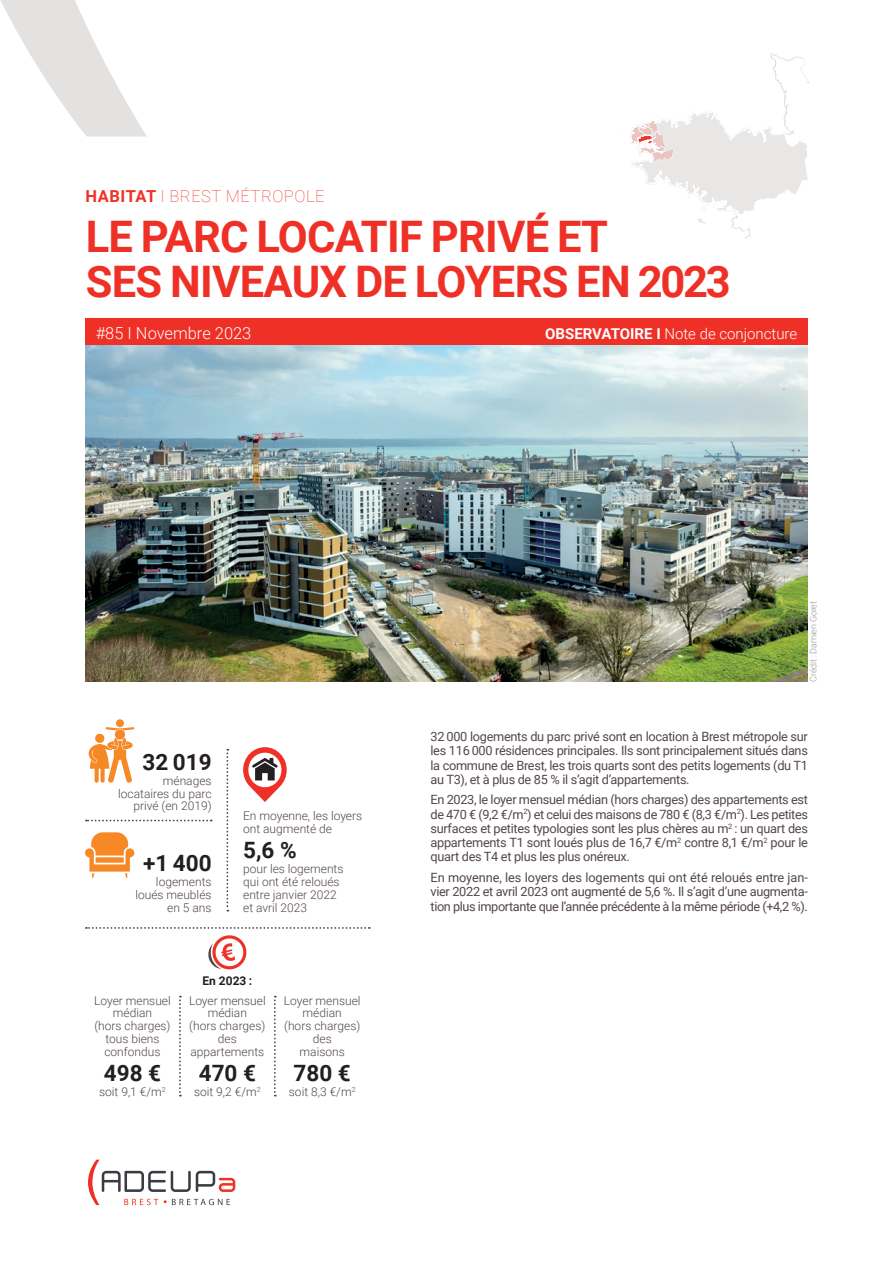
<style>
.page{position:relative;width:893px;height:1263px;background:#fff}
.page>*{position:absolute;margin:0;border:0;box-sizing:border-box;transform-origin:0 0}
.t1{font:700 43.5px/45px "Roboto";letter-spacing:-.015em;color:#ef3026}
.t2{font:700 22.5px "Roboto";color:#231f20}
.t3{font:100 16.5px "Roboto";letter-spacing:.035em;color:#ef3026}
.t4{font:300 16.5px "Roboto";color:#fff}
.t5{font:300 15px "Roboto";color:#fff}
.t6{font:12.75px/14.2px "Roboto";letter-spacing:-.025em;color:#52464c;text-align:justify}
.t7{font:300 12px/12.8px "Roboto";color:#52464c;text-align:center}
.t8{font:700 12px "Roboto";color:#231f20}
.t9{font:300 9px "Roboto";letter-spacing:-.01em;color:#939598}
.s1{font-weight:700}
</style>
<div class="page">
<svg style="left:617px;top:54px;width:192px;height:185px"></svg>
<div style="left:85px;top:319px;width:723px;height:27px;background:#ef3026"></div>
<img style="left:85px;top:346px;width:723px;height:336px">
<svg style="left:0;top:0;width:147px;height:136px"></svg>
<svg style="left:226px;top:749px;width:2px;height:162px"></svg>
<svg style="left:179px;top:996px;width:2px;height:100px"></svg>
<svg style="left:274px;top:996px;width:2px;height:100px"></svg>
<svg style="left:86px;top:927px;width:284px;height:2px"></svg>
<svg style="left:86px;top:820px;width:126px;height:1px"></svg>
<svg style="left:88px;top:1159px;width:147px;height:46px"></svg>
<div style="left:116px;top:719px;width:8px;height:8px;background:#f68926;border-radius:50%"></div>
<svg style="left:89px;top:727px;width:45px;height:56px"></svg>
<svg style="left:243px;top:747px;width:44px;height:55px"></svg>
<svg style="left:208px;top:935px;width:39px;height:34px"></svg>
<svg style="left:85px;top:832px;width:50px;height:46px"></svg>
<p class="t3" style="left:85px;top:184px;width:241px"><span class="s1">HABITAT</span> I BREST MÉTROPOLE</p>
<h1 class="t1" style="left:86px;top:213px;width:647px">LE PARC LOCATIF PRIVÉ ET<br>SES NIVEAUX DE LOYERS EN 2023</h1>
<p class="t4" style="left:96px;top:321px;width:157px">#85 I Novembre 2023</p>
<p class="t5" style="left:545px;top:323px;width:254px"><span class="s1">OBSERVATOIRE I</span> Note de conjoncture</p>
<p class="t9" style="left:807px;top:682px;width:82px;rotate:-90deg">Crédit : Damien Goret</p>
<h2 class="t2" style="left:142px;top:746px;width:71px">32 019</h2>
<p class="t7" style="left:118px;top:774px;width:95px;text-align:right">ménages locataires du parc privé (en 2019)</p>
<h2 class="t2" style="left:143px;top:847px;width:70px">+1 400</h2>
<p class="t7" style="left:135px;top:875px;width:78px;text-align:right">logements loués meublés en 5 ans</p>
<p class="t7" style="left:243px;top:809px;width:121px;text-align:left">En moyenne, les loyers ont augmenté de</p>
<h2 class="t2" style="left:243px;top:835px;width:55px">5,6 %</h2>
<p class="t7" style="left:243px;top:862px;width:102px;text-align:left">pour les logements qui ont été reloués entre janvier 2022 et avril 2023</p>
<p class="t7" style="left:94px;top:994px;width:78px">Loyer mensuel médian<br>(hors charges) tous biens confondus</p>
<h2 class="t2" style="left:104px;top:1057px;width:59px">498 €</h2>
<p class="t7" style="left:99px;top:1085px;width:68px">soit 9,1 €/m<sup>2</sup></p>
<p class="t8" style="left:202px;top:972px;width:51px">En 2023 :</p>
<p class="t7" style="left:189px;top:994px;width:78px">Loyer mensuel médian<br>(hors charges) des appartements</p>
<h2 class="t2" style="left:199px;top:1057px;width:59px">470 €</h2>
<p class="t7" style="left:194px;top:1085px;width:68px">soit 9,2 €/m<sup>2</sup></p>
<p class="t7" style="left:284px;top:994px;width:78px">Loyer mensuel médian<br>(hors charges) des<br>maisons</p>
<h2 class="t2" style="left:294px;top:1057px;width:59px">780 €</h2>
<p class="t7" style="left:289px;top:1085px;width:68px">soit 8,3 €/m<sup>2</sup></p>
<p class="t6" style="left:431px;top:729px;width:379px">32 000 logements du parc privé sont en location à Brest métropole sur les 116 000 résidences principales. Ils sont principalement situés dans la commune de Brest, les trois quarts sont des petits logements (du T1 au T3), et à plus de 85 % il s’agit d’appartements.</p>
<p class="t6" style="left:431px;top:792px;width:379px">En 2023, le loyer mensuel médian (hors charges) des appartements est de 470 € (9,2 €/m<sup>2</sup>) et celui des maisons de 780 € (8,3 €/m<sup>2</sup>). Les petites surfaces et petites typologies sont les plus chères au m<sup>2</sup> : un quart des appartements T1 sont loués plus de 16,7 €/m<sup>2</sup> contre 8,1 €/m<sup>2</sup> pour le quart des T4 et plus les plus onéreux.</p>
<p class="t6" style="left:431px;top:870px;width:379px">En moyenne, les loyers des logements qui ont été reloués entre jan&shy;vier 2022 et avril 2023 ont augmenté de 5,6 %. Il s’agit d’une augmenta&shy;tion plus importante que l’année précédente à la même période (+4,2 %).</p>
</div>
